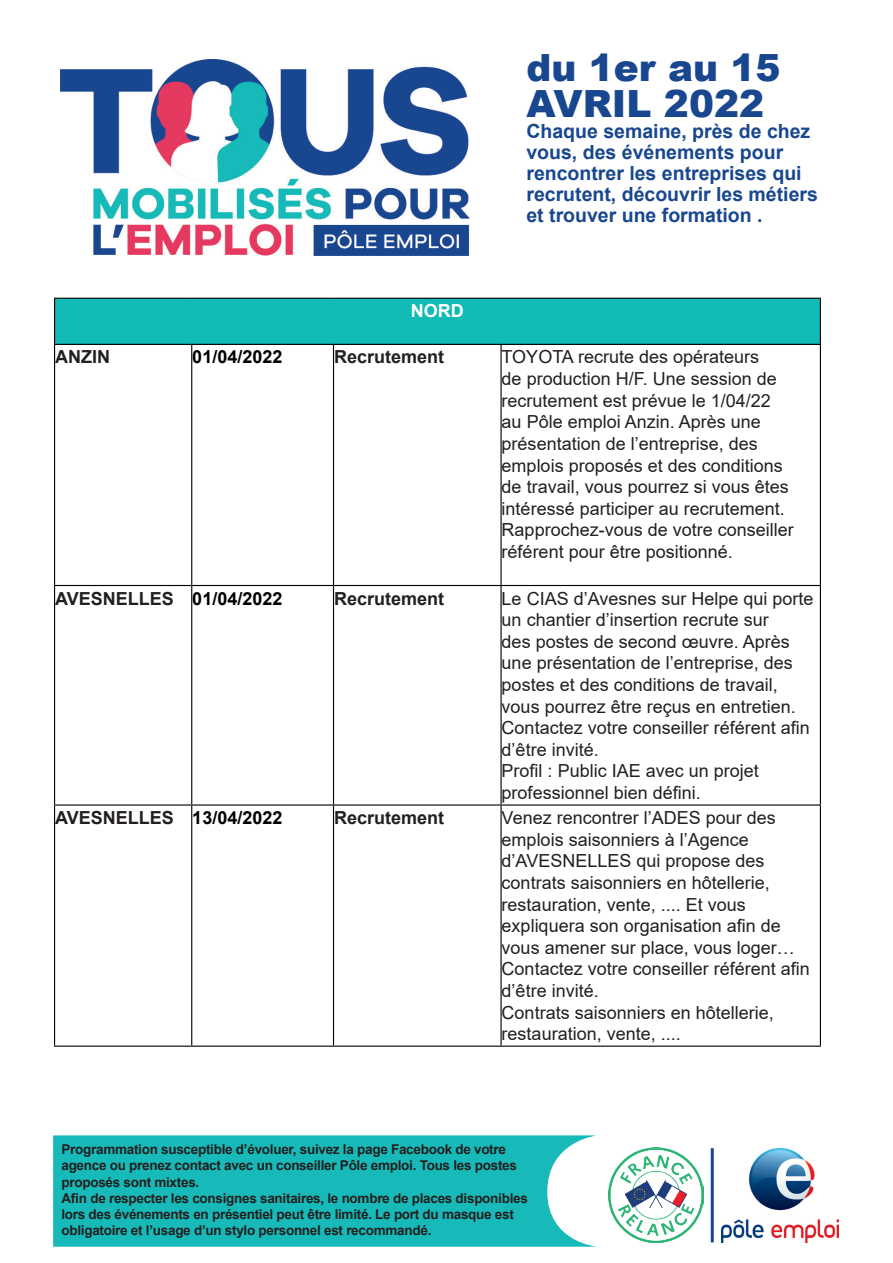
<style>
.page{position:relative;width:893px;height:1263px;background:#fff}
.page>*{position:absolute;margin:0;border:0;box-sizing:border-box;transform-origin:0 0}
.t1{font:900 37.5px/36px "Arial";color:#184790}
.t2{font:700 19.5px/21px "Arial";color:#184790}
.t3{font:18px/21.6px "Arial";color:#231f20}
.t4{font:700 18px "Arial";color:#231f20}
.t5{font:700 18px "Arial";color:#000001}
.t6{font:700 18px "Arial";color:#fff}
.t7{font:700 13.5px/16.2px "Arial";letter-spacing:-.02em;color:#231f20}
.s1{color:#000001}
</style>
<div class="page">
<img style="left:61px;top:59px;width:409px;height:196px">
<img style="left:721px;top:1148px;width:118px;height:94px">
<img style="left:608px;top:1148px;width:95px;height:94px">
<hr style="left:711px;top:1148px;width:3px;height:94px;background:#184790">
<svg style="left:53px;top:1135px;width:543px;height:112px;background:#28bfbd"></svg>
<div style="left:55px;top:298px;width:765px;height:46px;background:#11bab5"></div>
<hr style="left:54px;top:298px;width:138px;height:1px;background:#000001">
<hr style="left:192px;top:298px;width:141px;height:1px;background:#000001">
<hr style="left:333px;top:298px;width:168px;height:1px;background:#000001">
<hr style="left:501px;top:298px;width:320px;height:1px;background:#000001">
<hr style="left:54px;top:344px;width:138px;height:1px;background:#000001">
<hr style="left:192px;top:344px;width:141px;height:1px;background:#000001">
<hr style="left:333px;top:344px;width:168px;height:1px;background:#000001">
<hr style="left:501px;top:344px;width:320px;height:1px;background:#000001">
<hr style="left:54px;top:585px;width:138px;height:1px;background:#000001">
<hr style="left:192px;top:585px;width:141px;height:1px;background:#000001">
<hr style="left:333px;top:585px;width:168px;height:1px;background:#000001">
<hr style="left:501px;top:585px;width:320px;height:1px;background:#000001">
<hr style="left:54px;top:804px;width:138px;height:1px;background:#000001">
<hr style="left:192px;top:804px;width:141px;height:1px;background:#000001">
<hr style="left:333px;top:804px;width:168px;height:1px;background:#000001">
<hr style="left:501px;top:804px;width:320px;height:1px;background:#000001">
<hr style="left:54px;top:1045px;width:138px;height:2px;background:#000001">
<hr style="left:192px;top:1045px;width:141px;height:2px;background:#000001">
<hr style="left:333px;top:1045px;width:168px;height:2px;background:#000001">
<hr style="left:501px;top:1045px;width:320px;height:2px;background:#000001">
<hr style="left:54px;top:299px;width:1px;height:45px;background:#000001">
<hr style="left:54px;top:345px;width:1px;height:240px;background:#000001">
<hr style="left:54px;top:586px;width:1px;height:218px;background:#000001">
<hr style="left:54px;top:805px;width:1px;height:240px;background:#000001">
<hr style="left:820px;top:299px;width:1px;height:45px;background:#000001">
<hr style="left:191px;top:345px;width:1px;height:240px;background:#000001">
<hr style="left:333px;top:345px;width:1px;height:240px;background:#000001">
<hr style="left:500px;top:345px;width:2px;height:240px;background:#000001">
<hr style="left:820px;top:345px;width:1px;height:240px;background:#000001">
<hr style="left:191px;top:586px;width:1px;height:218px;background:#000001">
<hr style="left:333px;top:586px;width:1px;height:218px;background:#000001">
<hr style="left:500px;top:586px;width:2px;height:218px;background:#000001">
<hr style="left:820px;top:586px;width:1px;height:218px;background:#000001">
<hr style="left:191px;top:805px;width:1px;height:240px;background:#000001">
<hr style="left:333px;top:805px;width:1px;height:240px;background:#000001">
<hr style="left:500px;top:805px;width:2px;height:240px;background:#000001">
<hr style="left:820px;top:805px;width:1px;height:240px;background:#000001">
<p class="t6" style="left:411px;top:298px;width:54px">NORD</p>
<h1 class="t1" style="left:526px;top:48px;width:256px">du 1er au 15<br>AVRIL 2022</h1>
<p class="t2" style="left:526px;top:121px;width:293px">Chaque semaine, près de chez vous, des événements pour rencontrer les entreprises qui recrutent, découvrir les métiers et trouver une formation .</p>
<p class="t4" style="left:55px;top:344px;width:56px">ANZIN</p>
<p class="t5" style="left:192px;top:344px;width:92px">01/04/2022</p>
<p class="t4" style="left:334px;top:344px;width:112px">Recrutement</p>
<p class="t3" style="left:502px;top:346px;width:294px">TOYOTA recrute des opérateurs<br>de production H/F. Une session de recrutement est prévue le 1/04/22 au Pôle emploi Anzin. Après une présentation de l’entreprise, des emplois proposés et des conditions de travail, vous pourrez si vous êtes intéressé participer au recrutement.<br>Rapprochez-vous de votre conseiller référent pour être positionné.</p>
<p class="t4" style="left:55px;top:586px;width:229px">AVESNELLES <span class="s1">01/04/2022</span></p>
<p class="t4" style="left:334px;top:586px;width:112px">Recrutement</p>
<p class="t3" style="left:502px;top:587px;width:313px">Le CIAS d’Avesnes sur Helpe qui porte un chantier d’insertion recrute sur<br>des postes de second œuvre. Après une présentation de l’entreprise, des postes et des conditions de travail, vous pourrez être reçus en entretien.<br>Contactez votre conseiller référent afin d’être invité.<br>Profil : Public IAE avec un projet professionnel bien défini.</p>
<p class="t4" style="left:55px;top:805px;width:229px">AVESNELLES <span class="s1">13/04/2022</span></p>
<p class="t4" style="left:334px;top:805px;width:112px">Recrutement</p>
<p class="t3" style="left:502px;top:807px;width:310px">Venez rencontrer l’ADES pour des emplois saisonniers à l’Agence d’AVESNELLES qui propose des contrats saisonniers en hôtellerie, restauration, vente, .... Et vous expliquera son organisation afin de vous amener sur place, vous loger…<br>Contactez votre conseiller référent afin d’être invité.<br>Contrats saisonniers en hôtellerie, restauration, vente, ....</p>
<p class="t7" style="left:61px;top:1141px;width:468px">Programmation susceptible d’évoluer, suivez la page Facebook de votre agence ou prenez contact avec un conseiller Pôle emploi. Tous les postes proposés sont mixtes.<br>Afin de respecter les consignes sanitaires, le nombre de places disponibles lors des événements en présentiel peut être limité. Le port du masque est obligatoire et l’usage d’un stylo personnel est recommandé.</p>
</div>
